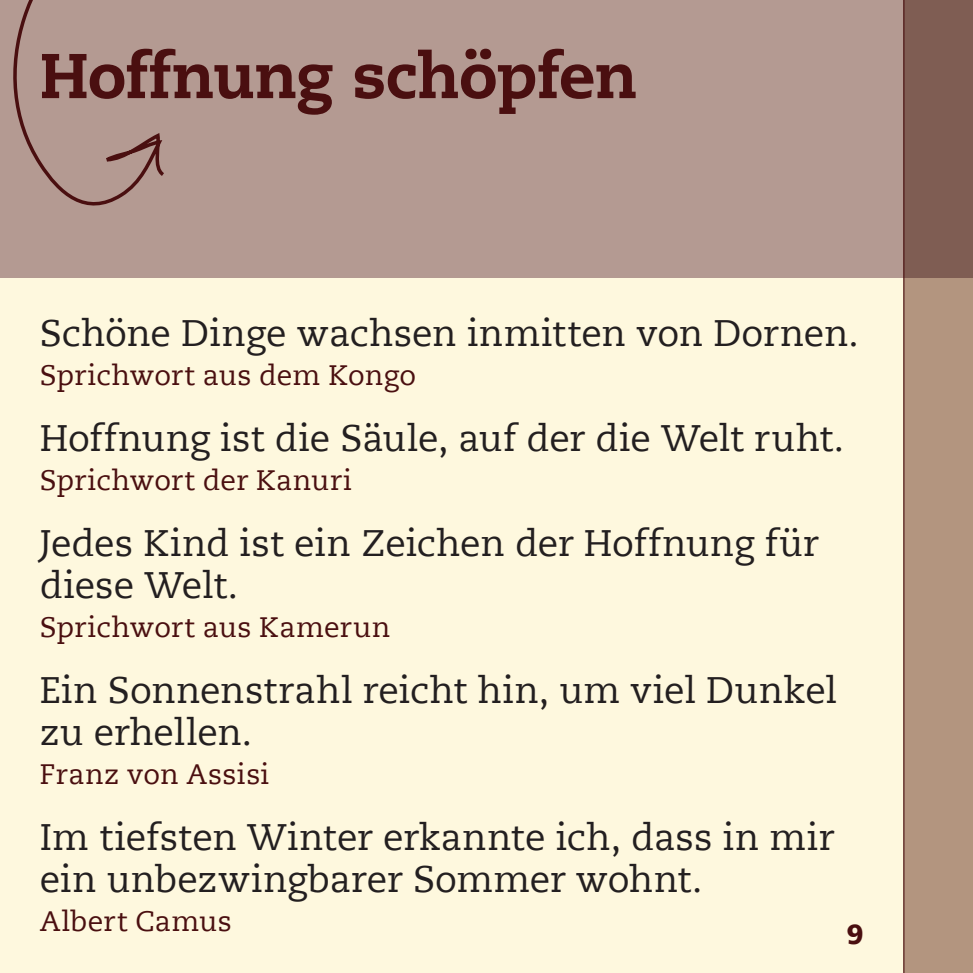
<style>
.page{position:relative;width:973px;height:973px;background:#fff}
.page>*{position:absolute;margin:0;border:0;box-sizing:border-box;transform-origin:0 0}
.Überschrift_oben{font:800 63px "Caecilia LT";letter-spacing:-.01em;color:#4a0f10}
.Bibelvers{font:36.75px/42px "Caecilia LT";color:#231f20}
.Bibelvers-2{font:28px "Caecilia LT";letter-spacing:.01em;color:#4a0f10}
.t1{font:900 28px "Frutiger LT";color:#4a0f10}
</style>
<div class="page">
<div style="left:0;top:0;width:972px;height:972px;background:#fef8de"></div>
<div style="left:0;top:0;width:972px;height:278px;background:#b49a92"></div>
<svg style="left:904px;top:0;width:68px;height:972px;background:#a1816f"></svg>
<hr style="left:903px;top:0;width:1px;height:972px;background:#4a0f10">
<svg style="left:13px;top:0;width:151px;height:206px"></svg>
<p class="Überschrift_oben" style="left:40px;top:37px;width:599px">Hoffnung schöpfen</p>
<p class="Bibelvers" style="left:40px;top:313px;width:820px">Schöne Dinge wachsen inmitten von Dornen.</p>
<p class="Bibelvers-2" style="left:40px;top:358px;width:378px">Sprichwort aus dem Kongo</p>
<p class="Bibelvers" style="left:40px;top:418px;width:805px">Hoffnung ist die Säule, auf der die Welt ruht.</p>
<p class="Bibelvers-2" style="left:40px;top:463px;width:314px">Sprichwort der Kanuri</p>
<p class="Bibelvers" style="left:40px;top:523px;width:780px">Jedes Kind ist ein Zeichen der Hoffnung für diese Welt.</p>
<p class="Bibelvers-2" style="left:40px;top:610px;width:352px">Sprichwort aus Kamerun</p>
<p class="Bibelvers" style="left:40px;top:670px;width:798px">Ein Sonnenstrahl reicht hin, um viel Dunkel zu erhellen.</p>
<p class="Bibelvers-2" style="left:40px;top:757px;width:231px">Franz von Assisi</p>
<p class="Bibelvers" style="left:40px;top:817px;width:796px">Im tiefsten Winter erkannte ich, dass in mir ein unbezwingbarer Sommer wohnt.</p>
<p class="Bibelvers-2" style="left:40px;top:904px;width:193px">Albert Camus</p>
<p class="t1" style="left:846px;top:917px;width:19px">9</p>
</div>
